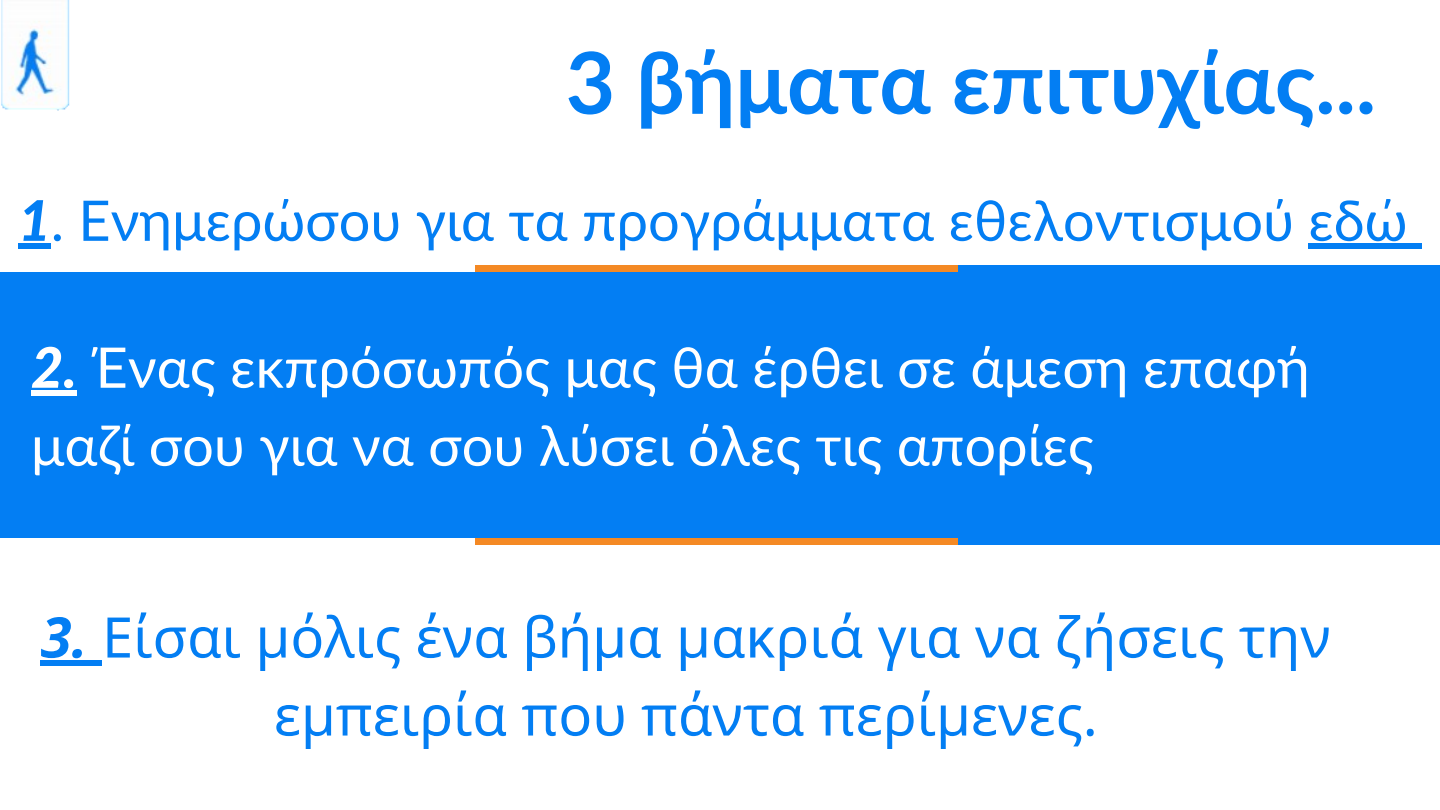
<style>
.page{position:relative;width:1440px;height:810px;background:#fff}
.page>*{position:absolute;margin:0;border:0;box-sizing:border-box;transform-origin:0 0}
.t1{font:700 85.5px "Lato";color:#037ef3}
.t2{font:56px/78px "Lato";color:#fff}
.t3{font:56px/78px "Noto Sans";color:#037ef3;text-align:center}
.t4{font:56px "Lato";color:#037ef3}
.s1{font-weight:800;font-style:italic}
.s2{font-weight:700;font-style:italic}
</style>
<div class="page">
<div style="left:0;top:272px;width:1440px;height:266px;background:#037ef3"></div>
<div style="left:18px;top:244px;width:33px;height:5px;background:#037ef3"></div>
<div style="left:1308px;top:244px;width:99px;height:5px;background:#037ef3"></div>
<div style="left:1407px;top:244px;width:15px;height:5px;background:#037ef3"></div>
<div style="left:31px;top:391px;width:46px;height:5px;background:#fff"></div>
<div style="left:41px;top:661px;width:61px;height:5px;background:#037ef3"></div>
<img style="left:1px;top:0;width:69px;height:111px">
<p class="t1" style="left:566px;top:29px;width:812px">3 βήματα επιτυχίας...</p>
<p class="t4" style="left:18px;top:186px;width:1391px"><span class="s1">1</span>. Ενημερώσου για τα προγράμματα εθελοντισμού εδώ</p>
<p class="t2" style="left:31px;top:327px;width:1280px"><span class="s1">2.</span> Ένας εκπρόσωπός μας θα έρθει σε άμεση επαφή μαζί σου για να σου λύσει όλες τις απορίες</p>
<p class="t3" style="left:41px;top:597px;width:1292px"><span class="s2">3.</span> Είσαι μόλις ένα βήμα μακριά για να ζήσεις την εμπειρία που πάντα περίμενες.</p>
</div>
